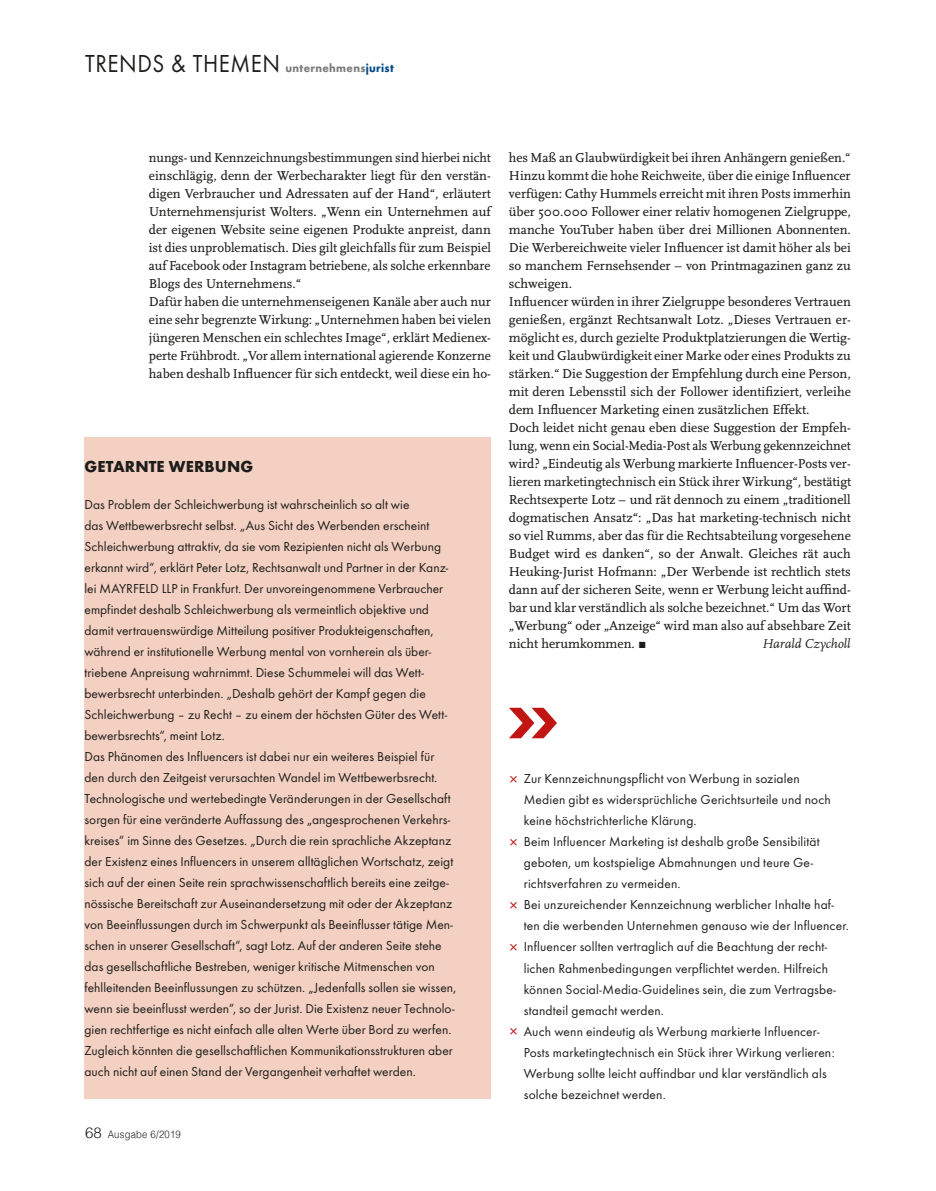
<style>
.page{position:relative;width:936px;height:1191px;background:#fff}
.page>*{position:absolute;margin:0;border:0;box-sizing:border-box;transform-origin:0 0}
.t1{font:25.5px "Futura T";letter-spacing:.025em;color:#1d1d1b;scale:.9 1}
.t2{font:700 16.5px "Futura T";letter-spacing:.005em;color:#1d1d1b}
.t3{font:13.5px/21px "Futura T";letter-spacing:.005em;color:#1d1d1b}
.t4{font:13.5px/18px "AD Scala Romein";color:#1d1d1b}
.t5{font:italic 13.5px "AD Scala";color:#1d1d1b}
.t6{font:300 10.5px "Helvetica";letter-spacing:.025em;color:#1d1d1b;scale:.9 1}
.s1{font-weight:700;font-size:12px;color:#7c7c7c}
.s2{font-weight:700;font-size:12px;color:#004c8b}
.s3{font-size:15px}
.s4{font-size:16.8px;color:#c11513}
</style>
<div class="page">
<div style="left:84px;top:437px;width:407px;height:661px;background:#f3d0c1"></div>
<svg style="left:509px;top:708px;width:48px;height:30px"></svg>
<h1 class="t1" style="left:85px;top:49px;width:344px">TRENDS &amp; THEMEN <span class="s1">unternehmens</span><span class="s2">jurist</span></h1>
<p class="t4" style="left:149px;top:149px;width:344px">nungs- und Kennzeichnungsbestimmungen sind hierbei nicht einschlägig, denn der Werbecharakter liegt für den verstän&shy;digen Verbraucher und Adressaten auf der Hand“, erläutert Unternehmensjurist Wolters. „Wenn ein Unternehmen auf der eigenen Website seine eigenen Produkte anpreist, dann ist dies unproblematisch. Dies gilt gleichfalls für zum Beispiel auf Facebook oder Instagram betriebene, als solche erkennbare Blogs des Unternehmens.“<br>Dafür haben die unternehmenseigenen Kanäle aber auch nur eine sehr begrenzte Wirkung: „Unternehmen haben bei vielen jüngeren Menschen ein schlechtes Image“, erklärt Medienex&shy;perte Frühbrodt. „Vor allem international agierende Konzerne haben deshalb Influencer für sich entdeckt, weil diese ein ho-</p>
<p class="t2" style="left:84px;top:457px;width:170px">GETARNTE WERBUNG</p>
<p class="t3" style="left:84px;top:494px;width:373px">Das Problem der Schleichwerbung ist wahrscheinlich so alt wie<br>das Wettbewerbsrecht selbst. „Aus Sicht des Werbenden erscheint Schleichwerbung attraktiv, da sie vom Rezipienten nicht als Werbung erkannt wird“, erklärt Peter Lotz, Rechtsanwalt und Partner in der Kanz&shy;lei MAYRFELD LLP in Frankfurt. Der unvoreingenommene Verbraucher empfindet deshalb Schleichwerbung als vermeintlich objektive und damit vertrauenswürdige Mitteilung positiver Produkteigenschaften, während er institutionelle Werbung mental von vornherein als über&shy;triebene Anpreisung wahrnimmt. Diese Schummelei will das Wett&shy;bewerbsrecht unterbinden. „Deshalb gehört der Kampf gegen die Schleichwerbung – zu Recht – zu einem der höchsten Güter des Wett&shy;bewerbsrechts“, meint Lotz.<br>Das Phänomen des Influencers ist dabei nur ein weiteres Beispiel für den durch den Zeitgeist verursachten Wandel im Wettbewerbsrecht.<br>Technologische und wertebedingte Veränderungen in der Gesellschaft sorgen für eine veränderte Auffassung des „angesprochenen Verkehrs&shy;kreises“ im Sinne des Gesetzes. „Durch die rein sprachliche Akzeptanz der Existenz eines Influencers in unserem alltäglichen Wortschatz, zeigt sich auf der einen Seite rein sprachwissenschaftlich bereits eine zeitge&shy;nössische Bereitschaft zur Auseinandersetzung mit oder der Akzeptanz von Beeinflussungen durch im Schwerpunkt als Beeinflusser tätige Men&shy;schen in unserer Gesellschaft“, sagt Lotz. Auf der anderen Seite stehe das gesellschaftliche Bestreben, weniger kritische Mitmenschen von fehlleitenden Beeinflussungen zu schützen. „Jedenfalls sollen sie wissen, wenn sie beeinflusst werden“, so der Jurist. Die Existenz neuer Technolo&shy;gien rechtfertige es nicht einfach alle alten Werte über Bord zu werfen.<br>Zugleich könnten die gesellschaftlichen Kommunikationsstrukturen aber auch nicht auf einen Stand der Vergangenheit verhaftet werden.</p>
<p class="t6" style="left:85px;top:1125px;width:108px"><span class="s3">68</span> Ausgabe 6/2019</p>
<p class="t4" style="left:509px;top:149px;width:344px">hes Maß an Glaubwürdigkeit bei ihren Anhängern genießen.“ Hinzu kommt die hohe Reichweite, über die einige Influencer verfügen: Cathy Hummels erreicht mit ihren Posts immerhin über 500.000 Follower einer relativ homogenen Zielgruppe, manche YouTuber haben über drei Millionen Abonnenten.<br>Die Werbereichweite vieler Influencer ist damit höher als bei so manchem Fernsehsender – von Printmagazinen ganz zu schweigen.<br>Influencer würden in ihrer Zielgruppe besonderes Vertrauen genießen, ergänzt Rechtsanwalt Lotz. „Dieses Vertrauen er&shy;möglicht es, durch gezielte Produktplatzierungen die Wertig&shy;keit und Glaubwürdigkeit einer Marke oder eines Produkts zu stärken.“ Die Suggestion der Empfehlung durch eine Person, mit deren Lebensstil sich der Follower identifiziert, verleihe dem Influencer Marketing einen zusätzlichen Effekt.<br>Doch leidet nicht genau eben diese Suggestion der Empfeh&shy;lung, wenn ein Social-Media-Post als Werbung gekennzeichnet wird? „Eindeutig als Werbung markierte Influencer-Posts ver&shy;lieren marketingtechnisch ein Stück ihrer Wirkung“, bestätigt Rechtsexperte Lotz – und rät dennoch zu einem „traditionell dogmatischen Ansatz“: „Das hat marketing-technisch nicht so viel Rumms, aber das für die Rechtsabteilung vorgesehene Budget wird es danken“, so der Anwalt. Gleiches rät auch Heuking-Jurist Hofmann: „Der Werbende ist rechtlich stets dann auf der sicheren Seite, wenn er Werbung leicht auffind&shy;bar und klar verständlich als solche bezeichnet.“ Um das Wort „Werbung“ oder „Anzeige“ wird man also auf absehbare Zeit nicht herumkommen. π</p>
<p class="t5" style="left:762px;top:637px;width:90px">Harald Czycholl</p>
<p class="t3" style="left:509px;top:768px;width:292px"><span class="s4">×</span> Zur Kennzeichnungspflicht von Werbung in sozialen</p>
<p class="t3" style="left:523px;top:789px;width:308px">Medien gibt es widersprüchliche Gerichtsurteile und noch</p>
<p class="t3" style="left:523px;top:810px;width:174px">keine höchstrichterliche Klärung.</p>
<p class="t3" style="left:509px;top:831px;width:312px"><span class="s4">×</span> Beim Influencer Marketing ist deshalb große Sensibilität</p>
<p class="t3" style="left:523px;top:852px;width:291px">geboten, um kostspielige Abmahnungen und teure Ge-</p>
<p class="t3" style="left:523px;top:873px;width:158px">richtsverfahren zu vermeiden.</p>
<p class="t3" style="left:509px;top:894px;width:326px"><span class="s4">×</span> Bei unzureichender Kennzeichnung werblicher Inhalte haf-</p>
<p class="t3" style="left:523px;top:915px;width:326px">ten die werbenden Unternehmen genauso wie der Influencer.</p>
<p class="t3" style="left:509px;top:936px;width:320px"><span class="s4">×</span> Influencer sollten vertraglich auf die Beachtung der recht-</p>
<p class="t3" style="left:523px;top:957px;width:306px">lichen Rahmenbedingungen verpflichtet werden. Hilfreich</p>
<p class="t3" style="left:523px;top:978px;width:314px">können Social-Media-Guidelines sein, die zum Vertragsbe-</p>
<p class="t3" style="left:523px;top:999px;width:142px">standteil gemacht werden.</p>
<p class="t3" style="left:509px;top:1020px;width:312px"><span class="s4">×</span> Auch wenn eindeutig als Werbung markierte Influencer-</p>
<p class="t3" style="left:523px;top:1041px;width:312px">Posts marketingtechnisch ein Stück ihrer Wirkung verlieren:</p>
<p class="t3" style="left:523px;top:1062px;width:304px">Werbung sollte leicht auffindbar und klar verständlich als</p>
<p class="t3" style="left:523px;top:1083px;width:143px">solche bezeichnet werden.</p>
</div>
